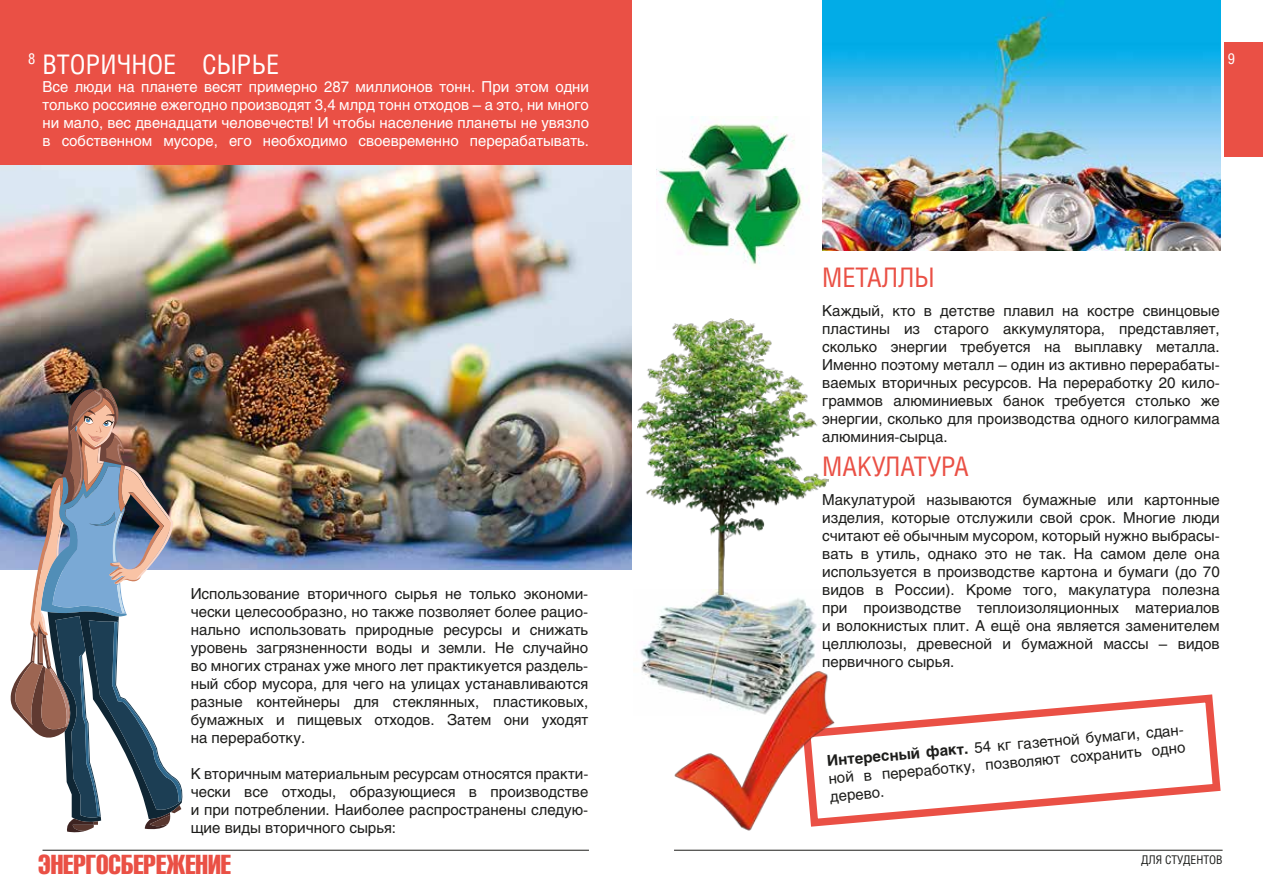
<style>
.page{position:relative;width:1263px;height:893px;background:#fff}
.page>*{position:absolute;margin:0;border:0;box-sizing:border-box;transform-origin:0 0}
.t1{font:27px "Helios Cond C";color:#ea5045}
.t2{font:27px "Helios Compressed C";color:#ea5045}
.t3{font:27px "Helios Cond C";color:#fff}
.t4{font:15px/18px "Helios C";color:#1d1d1b;text-align:justify}
.t5{font:15px/18px "Helios C";color:#fff;text-align:justify}
.t6{font:15px "Helios Cond C";color:#fff}
.t7{font:12px "Helios Cond C";color:#1d1e1c}
.s1{font-weight:700}
</style>
<div class="page">
<img style="left:640px;top:595px;width:180px;height:93px">
<img style="left:637px;top:319px;width:191px;height:276px">
<img style="left:0;top:164px;width:631px;height:405px">
<img style="left:658px;top:117px;width:146px;height:149px">
<div style="left:0;top:0;width:631px;height:164px;background:#ea5045"></div>
<hr style="left:674px;top:850px;width:548px;height:1px;background:#1d1d1b">
<hr style="left:43px;top:850px;width:546px;height:1px;background:#1d1d1b">
<div style="left:1222px;top:40px;width:41px;height:119px;background:linear-gradient(to right,#ea5045,#ea5045)"></div>
<div style="left:1225px;top:43px;width:38px;height:114px;background:#ea5045"></div>
<img style="left:11px;top:387px;width:172px;height:446px">
<svg style="left:838px;top:694px;width:383px;height:131px"></svg>
<img style="left:671px;top:667px;width:167px;height:164px">
<img style="left:822px;top:0;width:398px;height:251px">
<p class="t6" style="left:28px;top:50px;width:9px">8</p>
<h1 class="t3" style="left:43px;top:48px;width:238px">ВТОРИЧНОЕ СЫРЬЕ</h1>
<p class="t5" style="left:43px;top:78px;width:548px">Все люди на планете весят примерно 287 миллионов тонн. При этом одни только россияне ежегодно производят 3,4 млрд тонн отходов – а это, ни много ни мало, вес двенадцати человечеств! И чтобы население планеты не увязло в собственном мусоре, его необходимо своевременно перерабатывать.</p>
<p class="t4" style="left:191px;top:585px;width:399px">Использование вторичного сырья не только экономи&shy;чески целесообразно, но также позволяет более рацио&shy;нально использовать природные ресурсы и снижать уровень загрязненности воды и земли. Не случайно во многих странах уже много лет практикуется раздель&shy;ный сбор мусора, для чего на улицах устанавливаются разные контейнеры для стеклянных, пластиковых, бумажных и пищевых отходов. Затем они уходят на переработку.</p>
<p class="t4" style="left:191px;top:765px;width:399px">К вторичным материальным ресурсам относятся практи&shy;чески все отходы, образующиеся в производстве и при потреблении. Наиболее распространены следую&shy;щие виды вторичного сырья:</p>
<p class="t6" style="left:1228px;top:50px;width:9px">9</p>
<h1 class="t1" style="left:822px;top:261px;width:114px">МЕТАЛЛЫ</h1>
<p class="t4" style="left:822px;top:301px;width:399px">Каждый, кто в детстве плавил на костре свинцовые пластины из старого аккумулятора, представляет, сколько энергии требуется на выплавку металла.<br>Именно поэтому металл – один из активно перерабаты&shy;ваемых вторичных ресурсов. На переработку 20 кило&shy;граммов алюминиевых банок требуется столько же энергии, сколько для производства одного килограмма алюминия-сырца.</p>
<h1 class="t1" style="left:822px;top:450px;width:148px">МАКУЛАТУРА</h1>
<p class="t4" style="left:822px;top:490px;width:399px">Макулатурой называются бумажные или картонные изделия, которые отслужили свой срок. Многие люди считают её обычным мусором, который нужно выбрасы&shy;вать в утиль, однако это не так. На самом деле она используется в производстве картона и бумаги (до 70 видов в России). Кроме того, макулатура полезна при производстве теплоизоляционных материалов и волокнистых плит. А ещё она является заменителем целлюлозы, древесной и бумажной массы – видов первичного сырья.</p>
<p class="t4" style="left:826px;top:752px;width:362px;text-align:left;rotate:-5deg"><span class="s1">Интересный факт.</span> 54 кг газетной бумаги, сдан&shy;ной в переработку, позволяют сохранить одно дерево.</p>
<h1 class="t2" style="left:38px;top:849px;width:194px">ЭНЕРГОСБЕРЕЖЕНИЕ</h1>
<p class="t7" style="left:1141px;top:852px;width:83px">ДЛЯ СТУДЕНТОВ</p>
</div>
